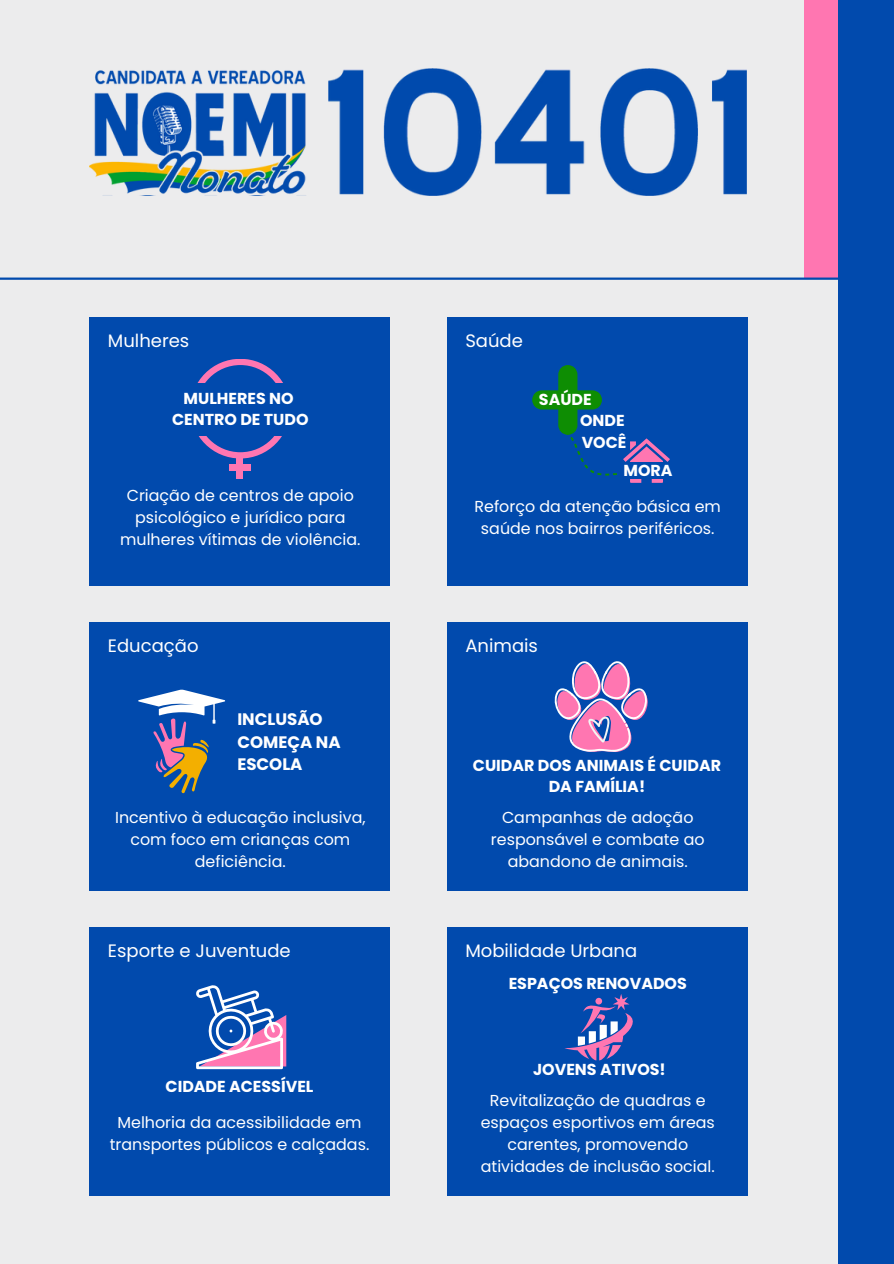
<style>
.page{position:relative;width:894px;height:1264px;background:#fff}
.page>*{position:absolute;margin:0;border:0;box-sizing:border-box;transform-origin:0 0}
.t1{font:18px "Poppins";color:#fff}
.t2{font:700 16.65px/22.4px "Poppins";color:#fff}
.t3{font:15.9px/21.9px "Poppins";color:#fff;text-align:center}
.t4{font:700 15.9px/21.3px "Poppins";color:#fff;text-align:center}
</style>
<div class="page">
<div style="left:0;top:0;width:893px;height:1263px;background:#ececed"></div>
<div style="left:804px;top:0;width:89px;height:278px;background:#ff76b1"></div>
<div style="left:838px;top:0;width:55px;height:1263px;background:#014aad"></div>
<hr style="left:0;top:277px;width:893px;height:3px;background:#014aad">
<img style="left:89px;top:70px;width:217px;height:124px">
<img style="left:328px;top:68px;width:418px;height:127px">
<div style="left:446px;top:317px;width:301px;height:268px;background:#014aad"></div>
<div style="left:89px;top:317px;width:300px;height:268px;background:#014aad"></div>
<div style="left:89px;top:622px;width:300px;height:268px;background:#014aad"></div>
<div style="left:446px;top:622px;width:301px;height:268px;background:#014aad"></div>
<div style="left:89px;top:927px;width:300px;height:268px;background:#014aad"></div>
<div style="left:446px;top:927px;width:301px;height:268px;background:#014aad"></div>
<div style="left:190px;top:359px;width:100px;height:99px;background:#ff76b1;border-radius:50%"></div>
<div style="left:197px;top:365px;width:87px;height:87px;background:#014aad;border-radius:50%"></div>
<div style="left:166px;top:384px;width:149px;height:52px;background:#014aad"></div>
<div style="left:236px;top:457px;width:7px;height:21px;background:#ff76b1"></div>
<div style="left:229px;top:464px;width:21px;height:7px;background:#ff76b1"></div>
<svg style="left:532px;top:365px;width:137px;height:118px"></svg>
<div style="left:616px;top:462px;width:60px;height:16px;background:#014aad"></div>
<svg style="left:138px;top:689px;width:87px;height:104px"></svg>
<svg style="left:554px;top:661px;width:94px;height:91px"></svg>
<svg style="left:196px;top:985px;width:90px;height:84px"></svg>
<svg style="left:564px;top:994px;width:69px;height:66px"></svg>
<p class="t1" style="left:108px;top:328px;width:83px">Mulheres</p>
<h2 class="t1" style="left:465px;top:328px;width:59px">Saúde</h2>
<h2 class="t4" style="left:172px;top:388px;width:138px">MULHERES NO<br>CENTRO DE TUDO</h2>
<p class="t4" style="left:580px;top:389px;width:48px;text-align:left;text-indent:-41px">SAÚDE<br>ONDE<br>VOCÊ</p>
<p class="t4" style="left:623px;top:460px;width:51px">MORA</p>
<h3 class="t3" style="left:120px;top:484px;width:242px">Criação de centros de apoio psicológico e jurídico para mulheres vítimas de violência.</h3>
<h2 class="t3" style="left:474px;top:495px;width:248px">Reforço da atenção básica em saúde nos bairros periféricos.</h2>
<p class="t1" style="left:108px;top:633px;width:92px">Educação</p>
<p class="t1" style="left:465px;top:633px;width:74px">Animais</p>
<p class="t2" style="left:237px;top:708px;width:105px">INCLUSÃO<br>COMEÇA NA<br>ESCOLA</p>
<p class="t4" style="left:473px;top:754px;width:249px">CUIDAR DOS ANIMAIS É CUIDAR<br>DA FAMÍLIA!</p>
<p class="t3" style="left:115px;top:806px;width:252px">Incentivo à educação inclusiva, com foco em crianças com deficiência.</p>
<p class="t3" style="left:491px;top:806px;width:215px">Campanhas de adoção responsável e combate ao abandono de animais.</p>
<h3 class="t1" style="left:108px;top:938px;width:184px">Esporte e Juventude</h3>
<p class="t1" style="left:465px;top:938px;width:173px">Mobilidade Urbana</p>
<h3 class="t4" style="left:165px;top:1076px;width:149px">CIDADE ACESSÍVEL</h3>
<h1 class="t3" style="left:110px;top:1111px;width:261px">Melhoria da acessibilidade em transportes públicos e calçadas.</h1>
<h2 class="t4" style="left:508px;top:973px;width:180px">ESPAÇOS RENOVADOS</h2>
<h3 class="t4" style="left:533px;top:1058px;width:134px">JOVENS ATIVOS!</h3>
<p class="t3" style="left:480px;top:1089px;width:236px">Revitalização de quadras e espaços esportivos em áreas carentes, promovendo atividades de inclusão social.</p>
</div>
